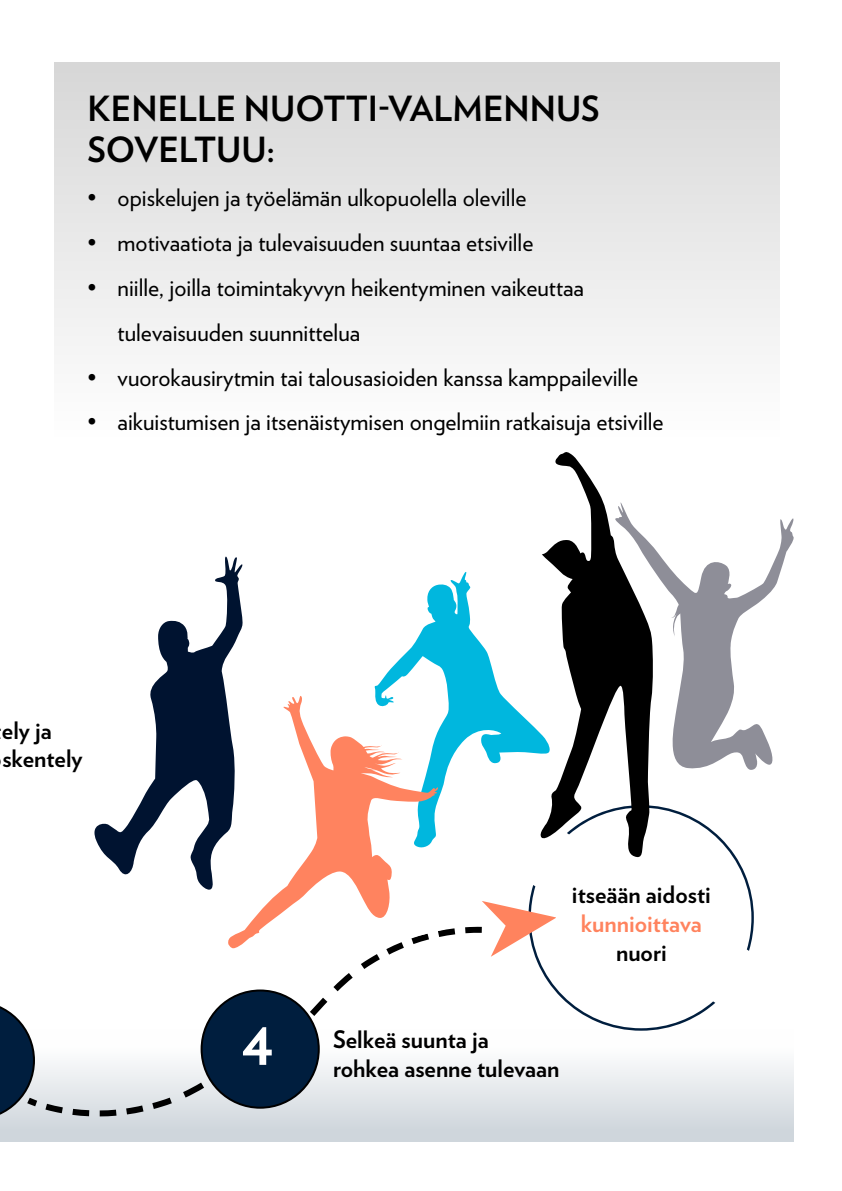
<style>
.page{position:relative;width:842px;height:1191px;background:#fff}
.page>*{position:absolute;margin:0;border:0;box-sizing:border-box;transform-origin:0 0}
.t1{font:700 63.2px "Verlag";color:#fff}
.t2{font:700 34.6px/41.6px "Verlag";color:#000}
.t3{font:24px/44.8px "Verlag";color:#000}
.t4{font:700 24px/28.8px "Verlag";color:#000}
.t5{font:700 24px "Verlag";color:#ff835e}
</style>
<div class="page">
<div style="left:0;top:1030px;width:793px;height:111px;background:linear-gradient(to bottom,#fff,#cad1d8)"></div>
<div style="left:202px;top:990px;width:117px;height:117px;background:#001e3e;border-radius:50%"></div>
<svg style="left:0;top:1006px;width:206px;height:114px"></svg>
<svg style="left:243px;top:806px;width:511px;height:262px"></svg>
<svg style="left:374px;top:572px;width:164px;height:277px"></svg>
<svg style="left:538px;top:452px;width:116px;height:406px"></svg>
<svg style="left:614px;top:502px;width:180px;height:270px"></svg>
<svg style="left:671px;top:596px;width:68px;height:72px"></svg>
<svg style="left:228px;top:695px;width:210px;height:253px"></svg>
<svg style="left:94px;top:556px;width:150px;height:340px"></svg>
<div style="left:54px;top:62px;width:725px;height:374px;background:linear-gradient(to bottom,#d6d6d6,#fefefe)"></div>
<h2 class="t2" style="left:88px;top:86px;width:514px">KENELLE NUOTTI-VALMENNUS<br>SOVELTUU:</h2>
<p class="t3" style="left:88px;top:174px;width:440px">• opiskelujen ja työelämän ulkopuolella oleville</p>
<p class="t3" style="left:88px;top:219px;width:447px">• motivaatiota ja tulevaisuuden suuntaa etsiville</p>
<p class="t3" style="left:118px;top:264px;width:468px;text-indent:-30px">• niille, joilla toimintakyvyn heikentyminen vaikeuttaa tulevaisuuden suunnittelua</p>
<p class="t3" style="left:88px;top:353px;width:552px">• vuorokausirytmin tai talousasioiden kanssa kamppaileville</p>
<p class="t3" style="left:88px;top:398px;width:577px">• aikuistumisen ja itsenäistymisen ongelmiin ratkaisuja etsiville</p>
<p class="t4" style="left:2px;top:714px;width:82px">ely ja skentely</p>
<h1 class="t1" style="left:242px;top:992px;width:33px">4</h1>
<p class="t4" style="left:572px;top:878px;width:140px">itseään aidosti</p>
<p class="t5" style="left:581px;top:904px;width:123px">kunnioittava</p>
<p class="t4" style="left:616px;top:936px;width:52px">nuori</p>
<p class="t4" style="left:333px;top:1023px;width:228px">Selkeä suunta ja rohkea asenne tulevaan</p>
</div>
